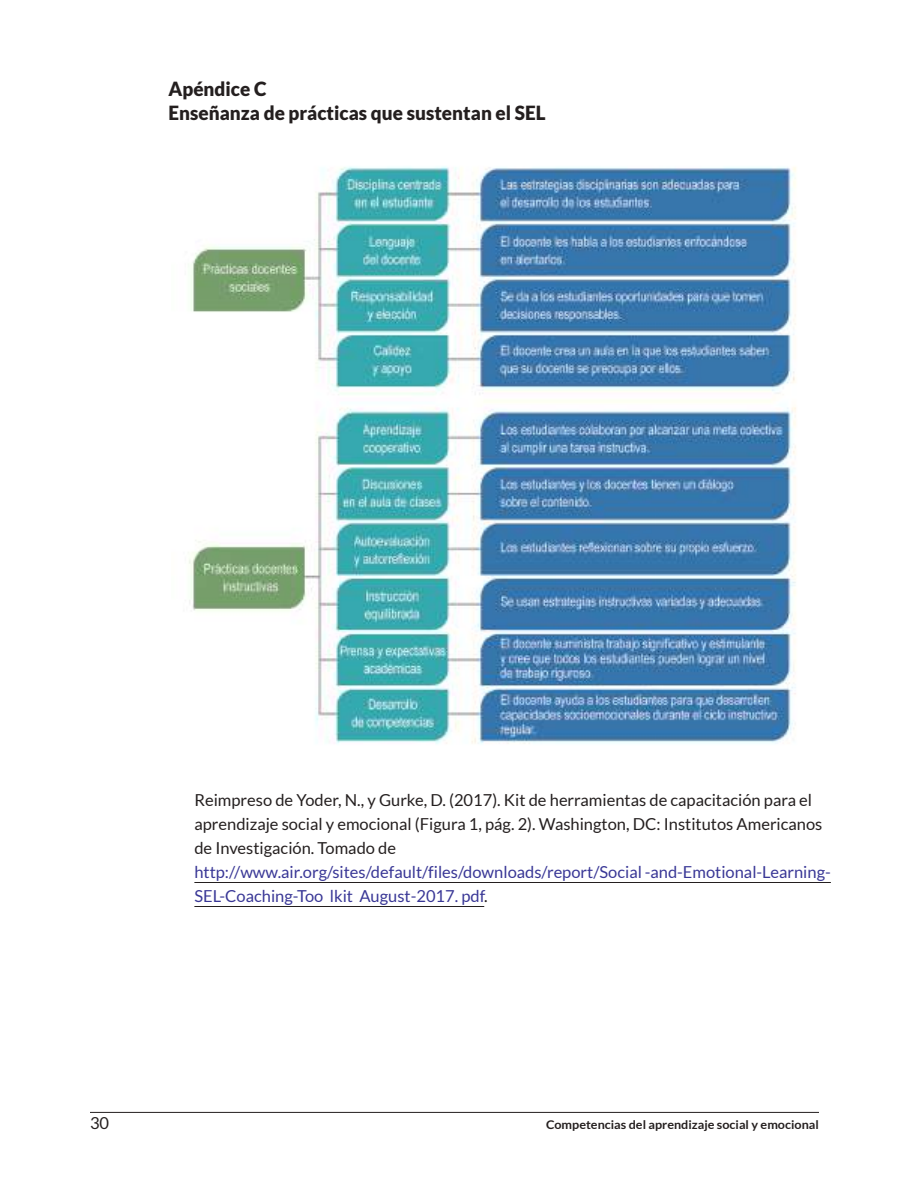
<style>
.page{position:relative;width:918px;height:1188px;background:#fff}
.page>*{position:absolute;margin:0;border:0;box-sizing:border-box;transform-origin:0 0}
.t1{font:900 19.5px/23.4px "Lato";color:#241f1f}
.t2{font:16.5px/24px "Lato";color:#241f1f}
.t3{font:16.5px/24px "Lato";color:#393796}
.t4{font:700 12px "Lato";color:#241f1f;scale:1.05 1}
.s1{color:#241f1f}
</style>
<div class="page">
<hr style="left:90px;top:1112px;width:729px;height:1px;background:#241f1f">
<img style="left:189px;top:166px;width:607px;height:578px">
<hr style="left:194px;top:882px;width:637px;height:1px;background:#241f1f">
<hr style="left:194px;top:906px;width:290px;height:1px;background:#241f1f">
<p class="t1" style="left:168px;top:77px;width:379px">Apéndice C<br>Enseñanza de prácticas que sustentan el SEL</p>
<p class="t2" style="left:194px;top:788px;width:630px">Reimpreso de Yoder, N., y Gurke, D. (2017). Kit de herramientas de capacitación para el aprendizaje social y emocional (Figura 1, pág. 2). Washington, DC: Institutos Americanos de Investigación. Tomado de</p>
<p class="t3" style="left:194px;top:860px;width:638px">http://www.air.org/sites/default/files/downloads/report/Social -and-Emotional-Learning-<br>SEL-Coaching-Too lkit August-2017. pdf<span class="s1">.</span></p>
<p class="t2" style="left:90px;top:1111px;width:21px">30</p>
<p class="t4" style="left:546px;top:1118px;width:261px">Competencias del aprendizaje social y emocional</p>
</div>
